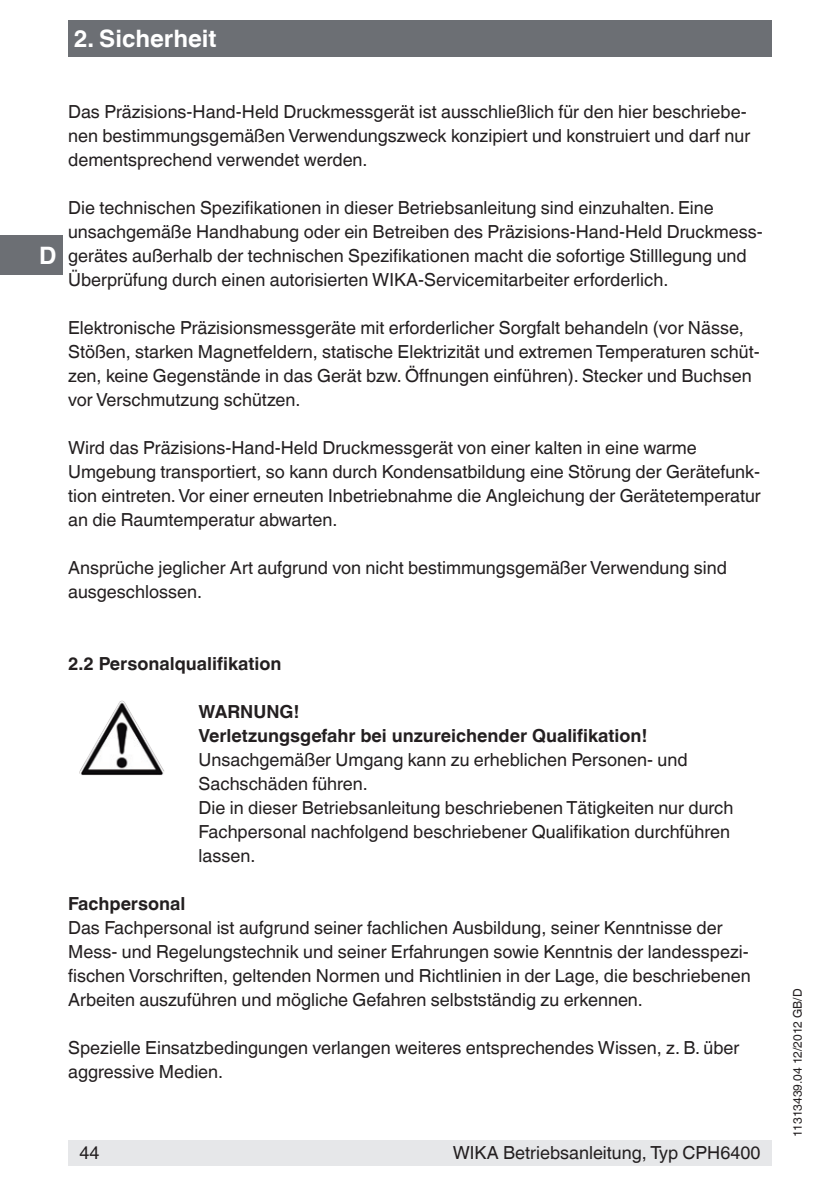
<style>
.page{position:relative;width:840px;height:1191px;background:#fff}
.page>*{position:absolute;margin:0;border:0;box-sizing:border-box;transform-origin:0 0}
.t1{font:700 24px "Helvetica World";color:#fff}
.t2{font:18px/24px "Helvetica World";color:#231f20}
.t3{font:700 18px/24px "Helvetica World";color:#231f20}
.t4{font:12px "Helvetica World";color:#231f20}
</style>
<div class="page">
<div style="left:68px;top:1140px;width:703px;height:25px;background:#e6e7e9"></div>
<div style="left:68px;top:20px;width:703px;height:37px;background:#6c6f74"></div>
<div style="left:0;top:236px;width:62px;height:39px;background:#6c6f74"></div>
<img style="left:94px;top:701px;width:27px;height:45px">
<h1 class="t1" style="left:74px;top:25px;width:144px">2. Sicherheit</h1>
<h1 class="t1" style="left:39px;top:242px;width:19px">D</h1>
<p class="t2" style="left:68px;top:100px;width:683px">Das Präzisions-Hand-Held Druckmessgerät ist ausschließlich für den hier beschriebe&shy;nen bestimmungsgemäßen Verwendungszweck konzipiert und konstruiert und darf nur dementsprechend verwendet werden.</p>
<p class="t2" style="left:68px;top:196px;width:695px">Die technischen Spezifikationen in dieser Betriebsanleitung sind einzuhalten. Eine unsachgemäße Handhabung oder ein Betreiben des Präzisions-Hand-Held Druckmess&shy;gerätes außerhalb der technischen Spezifikationen macht die sofortige Stilllegung und Überprüfung durch einen autorisierten WIKA-Servicemitarbeiter erforderlich.</p>
<p class="t2" style="left:68px;top:316px;width:692px">Elektronische Präzisionsmessgeräte mit erforderlicher Sorgfalt behandeln (vor Nässe, Stößen, starken Magnetfeldern, statische Elektrizität und extremen Temperaturen schüt&shy;zen, keine Gegenstände in das Gerät bzw. Öffnungen einführen). Stecker und Buchsen vor Verschmutzung schützen.</p>
<p class="t2" style="left:68px;top:436px;width:693px">Wird das Präzisions-Hand-Held Druckmessgerät von einer kalten in eine warme Umgebung transportiert, so kann durch Kondensatbildung eine Störung der Gerätefunk&shy;tion eintreten. Vor einer erneuten Inbetriebnahme die Angleichung der Gerätetemperatur an die Raumtemperatur abwarten.</p>
<p class="t2" style="left:68px;top:556px;width:660px">Ansprüche jeglicher Art aufgrund von nicht bestimmungsgemäßer Verwendung sind ausgeschlossen.</p>
<p class="t3" style="left:68px;top:652px;width:215px">2.2 Personalqualifikation</p>
<p class="t3" style="left:198px;top:700px;width:450px">WARNUNG!<br>Verletzungsgefahr bei unzureichender Qualifikation!</p>
<p class="t2" style="left:198px;top:748px;width:536px">Unsachgemäßer Umgang kann zu erheblichen Personen- und Sachschäden führen.<br>Die in dieser Betriebsanleitung beschriebenen Tätigkeiten nur durch Fachpersonal nachfolgend beschriebener Qualifikation durchführen lassen.</p>
<p class="t3" style="left:68px;top:892px;width:119px">Fachpersonal</p>
<p class="t2" style="left:68px;top:916px;width:683px">Das Fachpersonal ist aufgrund seiner fachlichen Ausbildung, seiner Kenntnisse der Mess- und Regelungstechnik und seiner Erfahrungen sowie Kenntnis der landesspezi&shy;fischen Vorschriften, geltenden Normen und Richtlinien in der Lage, die beschriebenen Arbeiten auszuführen und mögliche Gefahren selbstständig zu erkennen.</p>
<p class="t2" style="left:68px;top:1036px;width:672px">Spezielle Einsatzbedingungen verlangen weiteres entsprechendes Wissen, z. B. über aggressive Medien.</p>
<p class="t2" style="left:79px;top:1141px;width:22px">44</p>
<p class="t2" style="left:452px;top:1141px;width:309px">WIKA Betriebsanleitung, Typ CPH6400</p>
<p class="t4" style="left:790px;top:1137px;width:150px;rotate:-90deg">11313439.04 12/2012 GB/D</p>
</div>
